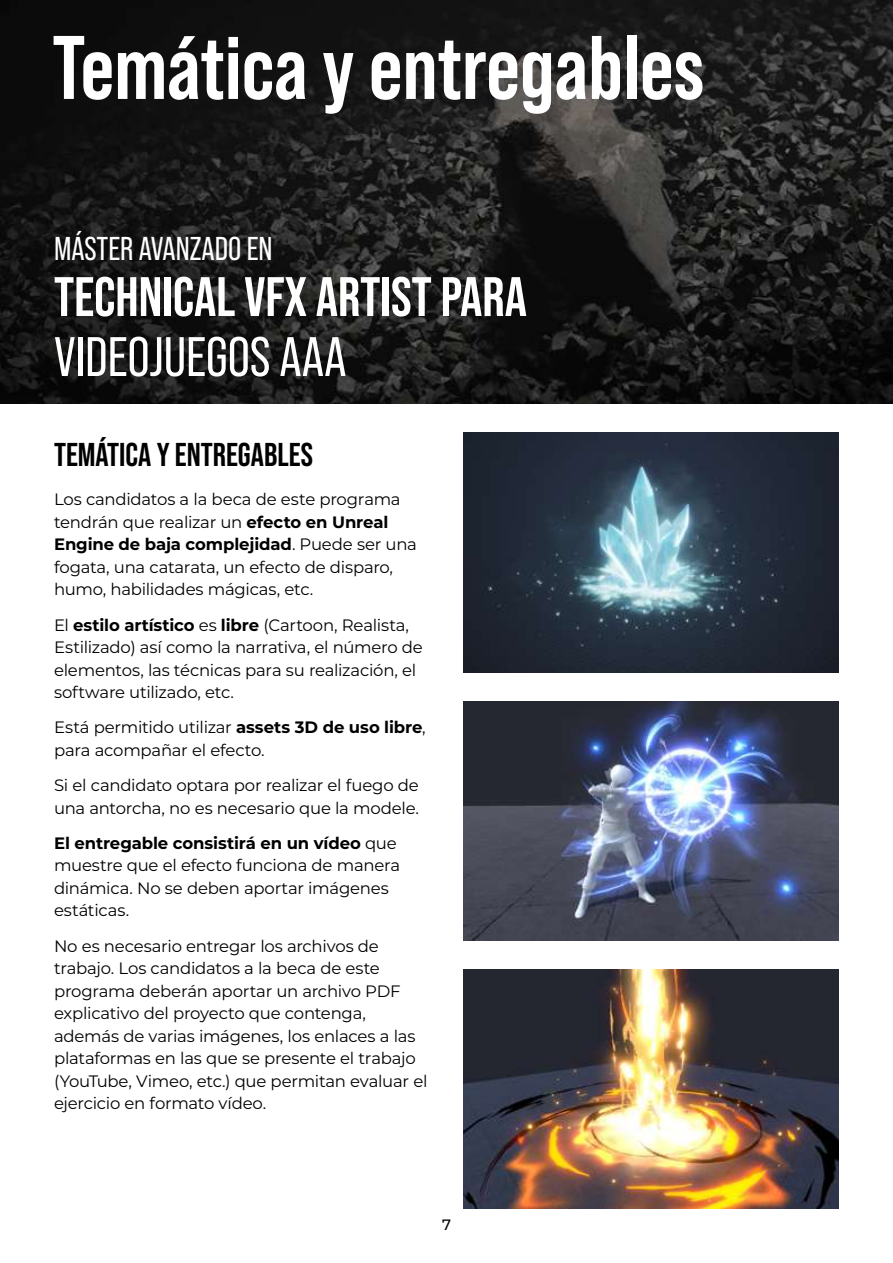
<style>
.page{position:relative;width:893px;height:1263px;background:#fff}
.page>*{position:absolute;margin:0;border:0;box-sizing:border-box;transform-origin:0 0}
.t1{font:700 90px "Bebas Neue Pro";color:#fff}
.t2{font:700 55.5px "Bebas Neue Pro";color:#fff}
.t3{font:55.5px "Bebas Neue Pro";color:#fff}
.t4{font:700 33px "Bebas Neue Pro";color:#000}
.t5{font:33px "Bebas Neue Pro";color:#fff}
.t6{font:16.5px/22.5px "Montserrat";letter-spacing:-.015em;color:#000}
.t7{font:500 15px "Montserrat";color:#000}
.s1{font-weight:700}
</style>
<div class="page">
<img style="left:463px;top:433px;width:376px;height:239px">
<img style="left:463px;top:701px;width:376px;height:239px">
<img style="left:463px;top:969px;width:376px;height:240px">
<svg style="left:1px;top:0;width:892px;height:404px;fill:#141414"></svg>
<hr style="left:0;top:0;width:1px;height:404px;background:#0b0506">
<h1 class="t1" style="left:52px;top:16px;width:653px">Temática y entregables</h1>
<h3 class="t5" style="left:54px;top:230px;width:220px">MÁSTER AVANZADO EN</h3>
<h2 class="t2" style="left:54px;top:265px;width:474px">TECHNICAL VFX ARTIST PARA</h2>
<h2 class="t3" style="left:54px;top:325px;width:294px">VIDEOJUEGOS AAA</h2>
<h3 class="t4" style="left:54px;top:435px;width:260px">TEMÁTICA Y ENTREGABLES</h3>
<p class="t6" style="left:54px;top:487px;width:364px">Los candidatos a la beca de este programa tendrán que realizar un <span class="s1">efecto en Unreal Engine de baja complejidad</span>. Puede ser una fogata, una catarata, un efecto de disparo, humo, habilidades mágicas, etc.</p>
<p class="t6" style="left:54px;top:613px;width:370px">El <span class="s1">estilo artístico</span> es <span class="s1">libre</span> (Cartoon, Realista, Estilizado) así como la narrativa, el número de elementos, las técnicas para su realización, el software utilizado, etc.</p>
<p class="t6" style="left:54px;top:716px;width:373px">Está permitido utilizar <span class="s1">assets 3D de uso libre</span>, para acompañar el efecto.</p>
<p class="t6" style="left:54px;top:773px;width:367px">Si el candidato optara por realizar el fuego de una antorcha, no es necesario que la modele.</p>
<p class="t6" style="left:54px;top:831px;width:348px"><span class="s1">El entregable consistirá en un vídeo</span> que muestre que el efecto funciona de manera dinámica. No se deben aportar imágenes estáticas.</p>
<p class="t6" style="left:54px;top:934px;width:375px">No es necesario entregar los archivos de trabajo. Los candidatos a la beca de este programa deberán aportar un archivo PDF explicativo del proyecto que contenga, además de varias imágenes, los enlaces a las plataformas en las que se presente el trabajo (YouTube, Vimeo, etc.) que permitan evaluar el ejercicio en formato vídeo.</p>
<p class="t7" style="left:442px;top:1214px;width:10px">7</p>
</div>
